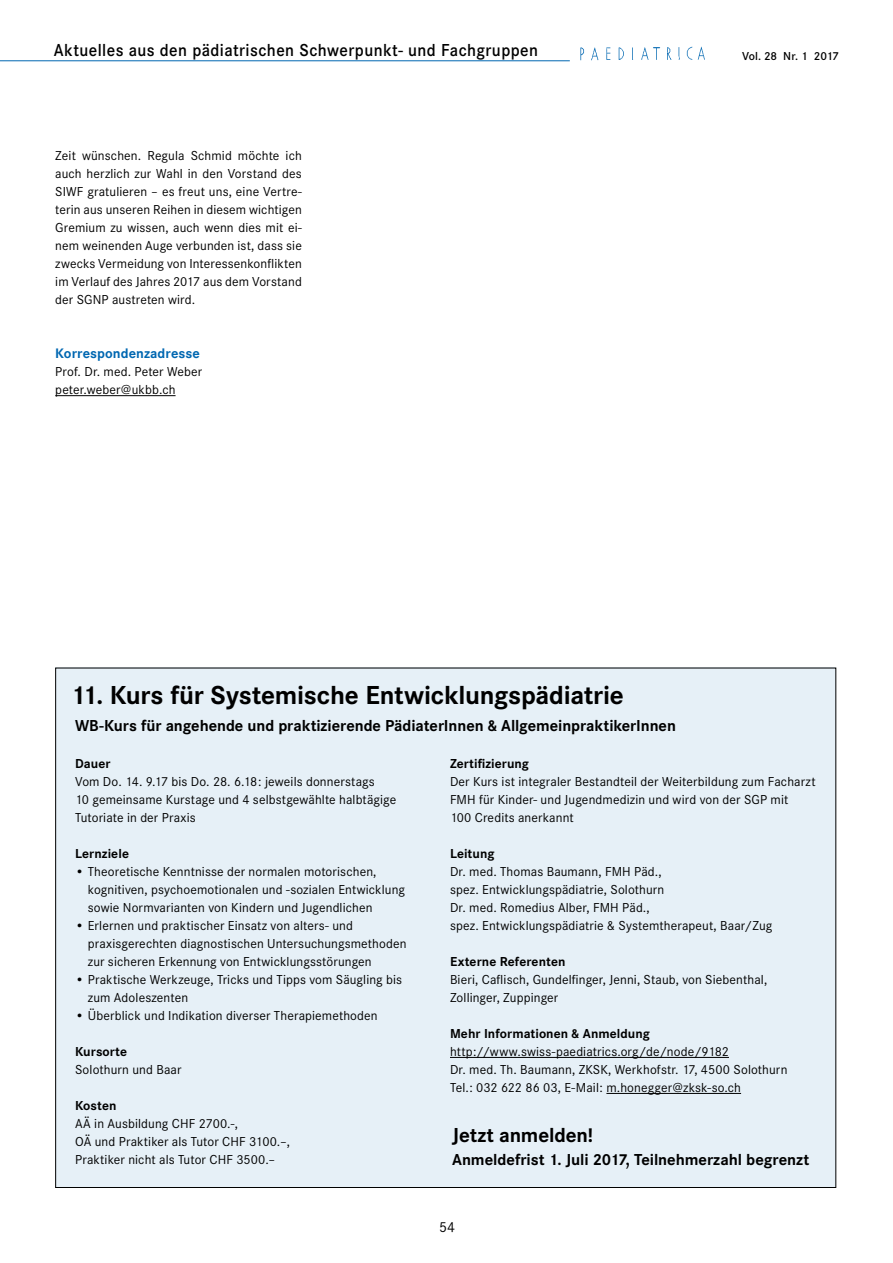
<style>
.page{position:relative;width:893px;height:1263px;background:#fff}
.page>*{position:absolute;margin:0;border:0;box-sizing:border-box;transform-origin:0 0}
.t1{font:700 27px "Corporate S";letter-spacing:-.01em;color:#000}
.t2{font:700 21px "Corporate S";letter-spacing:-.005em;color:#000}
.t3{font:600 18px "Corporate S";letter-spacing:.025em;color:#000;scale:.94 1}
.t4{font:700 16.5px "Corporate S";letter-spacing:-.005em;color:#000}
.t5{font:15px "Corporate S";color:#000}
.t6{font:13.5px/18px "Corporate S";letter-spacing:.01em;color:#000}
.t7{font:700 13.5px "Corporate S";letter-spacing:.005em;color:#000}
.t8{font:700 13.5px "Corporate SBQ";letter-spacing:.005em;color:#0067b1}
.t9{font:600 12px "Corporate S";letter-spacing:-.015em;color:#000}
</style>
<div class="page">
<hr style="left:0;top:60px;width:570px;height:1px;background:#0067b1">
<img style="left:580px;top:47px;width:125px;height:14px">
<hr style="left:55px;top:395px;width:121px;height:1px;background:#000">
<div style="left:55px;top:668px;width:781px;height:520px;background:#e6f0f7"></div>
<hr style="left:450px;top:1057px;width:279px;height:1px;background:#000">
<hr style="left:606px;top:1093px;width:135px;height:1px;background:#000">
<h3 class="t3" style="left:54px;top:39px;width:517px">Aktuelles aus den pädiatrischen Schwerpunkt- und Fachgruppen</h3>
<p class="t9" style="left:742px;top:49px;width:98px">Vol. 28 Nr. 1 2017</p>
<p class="t6" style="left:55px;top:147px;width:248px;text-align:justify">Zeit wünschen. Regula Schmid möchte ich auch herzlich zur Wahl in den Vorstand des SIWF gratulieren – es freut uns, eine Vertre&shy;terin aus unseren Reihen in diesem wichtigen Gremium zu wissen, auch wenn dies mit ei&shy;nem weinenden Auge verbunden ist, dass sie zwecks Vermeidung von Interessenkonflikten im Verlauf des Jahres 2017 aus dem Vorstand der SGNP austreten wird.</p>
<p class="t8" style="left:55px;top:345px;width:146px">Korrespondenzadresse</p>
<p class="t6" style="left:55px;top:363px;width:149px">Prof. Dr. med. Peter Weber peter.weber@ukbb.ch</p>
<h1 class="t1" style="left:70px;top:679px;width:555px">11. Kurs für Systemische Entwicklungspädiatrie</h1>
<p class="t4" style="left:75px;top:716px;width:602px">WB-Kurs für angehende und praktizierende PädiaterInnen &amp; AllgemeinpraktikerInnen</p>
<p class="t7" style="left:450px;top:756px;width:81px">Zertifizierung</p>
<p class="t6" style="left:450px;top:773px;width:367px">Der Kurs ist integraler Bestandteil der Weiterbildung zum Facharzt<br>FMH für Kinder- und Jugendmedizin und wird von der SGP mit<br>100 Credits anerkannt</p>
<p class="t7" style="left:450px;top:846px;width:46px">Leitung</p>
<p class="t6" style="left:450px;top:863px;width:324px">Dr. med. Thomas Baumann, FMH Päd.,<br>spez. Entwicklungspädiatrie, Solothurn<br>Dr. med. Romedius Alber, FMH Päd.,<br>spez. Entwicklungspädiatrie &amp; Systemtherapeut, Baar/Zug</p>
<p class="t7" style="left:450px;top:954px;width:117px">Externe Referenten</p>
<p class="t6" style="left:450px;top:971px;width:319px">Bieri, Caflisch, Gundelfinger, Jenni, Staub, von Siebenthal,<br>Zollinger, Zuppinger</p>
<p class="t7" style="left:450px;top:1026px;width:201px">Mehr Informationen &amp; Anmeldung</p>
<p class="t6" style="left:450px;top:1043px;width:339px">http://www.swiss-paediatrics.org/de/node/9182<br>Dr. med. Th. Baumann, ZKSK, Werkhofstr. 17, 4500 Solothurn<br>Tel.: 032 622 86 03, E-Mail: m.honegger@zksk-so.ch</p>
<h2 class="t2" style="left:452px;top:1123px;width:143px">Jetzt anmelden!</h2>
<p class="t4" style="left:452px;top:1150px;width:359px">Anmeldefrist 1. Juli 2017, Teilnehmerzahl begrenzt</p>
<p class="t7" style="left:75px;top:756px;width:37px">Dauer</p>
<p class="t6" style="left:75px;top:773px;width:323px">Vom Do. 14. 9.17 bis Do. 28. 6.18: jeweils donnerstags<br>10 gemeinsame Kurstage und 4 selbstgewählte halbtägige<br>Tutoriate in der Praxis</p>
<p class="t7" style="left:75px;top:846px;width:55px">Lernziele</p>
<p class="t6" style="left:88px;top:863px;width:319px;text-indent:-13px">• Theoretische Kenntnisse der normalen motorischen, kognitiven, psychoemotionalen und -sozialen Entwicklung sowie Normvarianten von Kindern und Jugendlichen</p>
<p class="t6" style="left:88px;top:917px;width:320px;text-indent:-13px">• Erlernen und praktischer Einsatz von alters- und praxisgerechten diagnostischen Untersuchungsmethoden zur sicheren Erkennung von Entwicklungsstörungen</p>
<p class="t6" style="left:88px;top:971px;width:316px;text-indent:-13px">• Praktische Werkzeuge, Tricks und Tipps vom Säugling bis zum Adoleszenten</p>
<p class="t6" style="left:75px;top:1007px;width:304px">• Überblick und Indikation diverser Therapiemethoden</p>
<p class="t7" style="left:75px;top:1044px;width:54px">Kursorte</p>
<p class="t6" style="left:75px;top:1061px;width:108px">Solothurn und Baar</p>
<p class="t7" style="left:75px;top:1098px;width:43px">Kosten</p>
<p class="t6" style="left:75px;top:1115px;width:216px">AÄ in Ausbildung CHF 2700.-,<br>OÄ und Praktiker als Tutor CHF 3100.–,<br>Praktiker nicht als Tutor CHF 3500.–</p>
<p class="t5" style="left:439px;top:1219px;width:17px">54</p>
</div>
